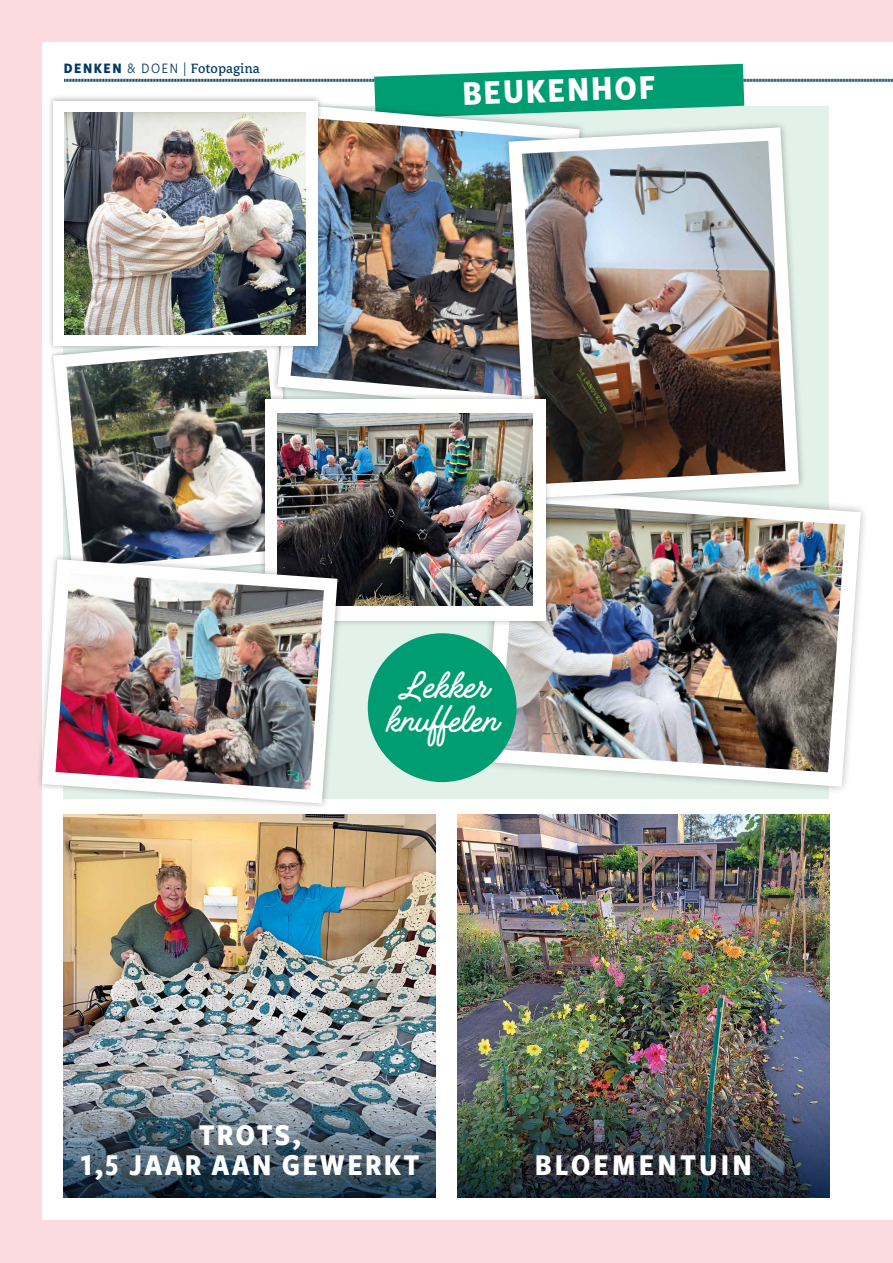
<style>
.page{position:relative;width:893px;height:1263px;background:#fbdbde}
.page>*{position:absolute;margin:0;border:0;box-sizing:border-box;transform-origin:0 0}
.t1{font:43.5px/34.5px "Handelson Three";color:#fff}
.t2{font:700 36px "Freight Sans Cnd Pro";color:#fff}
.t3{font:700 31.5px/30px "Freight Sans Cnd Pro";letter-spacing:.07em;color:#fff;text-align:center}
.t4{font:700 31.5px "Freight Sans Cnd Pro";letter-spacing:.1em;color:#fff}
.t5{font:15px "Avance Pro";color:#003863}
.s1{font-family:"Freight Sans Cnd Pro";font-weight:700}
.s2{font-family:"Freight Sans Cnd Pro"}
</style>
<div class="page">
<div style="left:43px;top:43px;width:850px;height:1177px;background:#fff"></div>
<img style="left:457px;top:814px;width:372px;height:257px">
<img style="left:64px;top:814px;width:372px;height:257px">
<img style="left:457px;top:1071px;width:372px;height:126px">
<img style="left:64px;top:1071px;width:372px;height:126px">
<div style="left:64px;top:106px;width:765px;height:692px;background:#e3f1eb"></div>
<svg style="left:64px;top:64px;width:829px;height:48px"></svg>
<svg style="left:53px;top:352px;width:13px;height:201px"></svg>
<img style="left:66px;top:352px;width:205px;height:201px">
<svg style="left:277px;top:105px;width:303px;height:288px"></svg>
<img style="left:291px;top:118px;width:276px;height:275px">
<div style="left:477px;top:479px;width:392px;height:316px;background:#000;opacity:.3"></div>
<svg style="left:485px;top:487px;width:376px;height:300px"></svg>
<img style="left:500px;top:502px;width:345px;height:270px">
<div style="left:502px;top:121px;width:304px;height:384px;background:#000;opacity:.3"></div>
<svg style="left:509px;top:127px;width:290px;height:371px"></svg>
<img style="left:522px;top:141px;width:264px;height:343px">
<div style="left:47px;top:95px;width:276px;height:257px;background:#000;opacity:.3"></div>
<div style="left:53px;top:101px;width:264px;height:244px;background:#fff"></div>
<img style="left:65px;top:112px;width:241px;height:222px">
<div style="left:258px;top:393px;width:294px;height:234px;background:#000;opacity:.3"></div>
<div style="left:265px;top:399px;width:280px;height:221px;background:#fff"></div>
<img style="left:277px;top:414px;width:256px;height:191px">
<div style="left:35px;top:553px;width:309px;height:257px;background:#000;opacity:.3"></div>
<svg style="left:42px;top:559px;width:296px;height:245px;fill:#fdfdfd"></svg>
<img style="left:55px;top:573px;width:269px;height:217px">
<div style="left:368px;top:633px;width:149px;height:149px;background:#009d72;border-radius:50%"></div>
<p class="t5" style="left:64px;top:61px;width:197px"><span class="s1">DENKEN</span> <span class="s2">&amp; DOEN |</span> Fotopagina</p>
<p class="t2" style="left:462px;top:69px;width:195px;rotate:-2deg">BEUKENHOF</p>
<h1 class="t1" style="left:386px;top:670px;width:113px">Lekker knuffelen</h1>
<p class="t3" style="left:80px;top:1118px;width:341px">TROTS,<br>1,5 JAAR AAN GEWERKT</p>
<p class="t4" style="left:535px;top:1143px;width:219px">BLOEMENTUIN</p>
</div>
